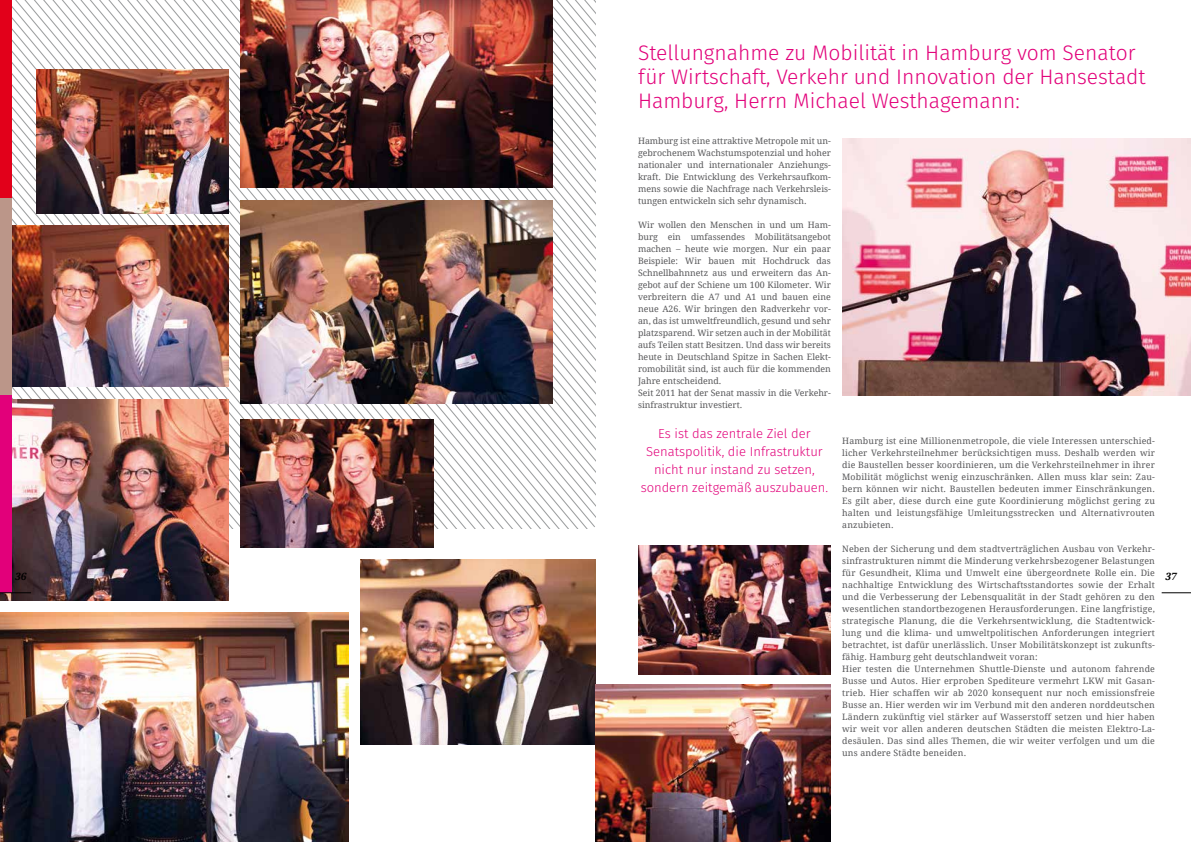
<style>
.page{position:relative;width:1191px;height:842px;background:#fff}
.page>*{position:absolute;margin:0;border:0;box-sizing:border-box;transform-origin:0 0}
.t1{font:300 21px/24px "Fira Sans";color:#e2007a}
.t2{font:300 13px/18px "Fira Sans";color:#e2007a;text-align:center}
.t3{font:italic 700 10px "Noto Serif";color:#000}
.t4{font:8.8px/12px "Droid Serif";letter-spacing:.02em;color:#58585a;text-align:justify}
.t5{font:8.8px/12px "Droid Serif";color:#58585a}
</style>
<div class="page">
<svg style="left:539px;top:0;width:52px;height:528px"></svg>
<svg style="left:452px;top:187px;width:87px;height:341px"></svg>
<svg style="left:12px;top:0;width:440px;height:528px"></svg>
<svg style="left:12px;top:26px;width:341px;height:393px"></svg>
<svg style="left:12px;top:90px;width:246px;height:438px"></svg>
<svg style="left:12px;top:106px;width:194px;height:293px"></svg>
<img style="left:0;top:399px;width:229px;height:201px">
<img style="left:36px;top:70px;width:193px;height:144px">
<img style="left:12px;top:226px;width:217px;height:161px">
<img style="left:240px;top:201px;width:313px;height:203px">
<img style="left:0;top:612px;width:349px;height:230px">
<img style="left:360px;top:560px;width:235px;height:184px">
<img style="left:240px;top:419px;width:193px;height:129px">
<img style="left:842px;top:138px;width:349px;height:257px">
<img style="left:638px;top:546px;width:193px;height:128px">
<img style="left:595px;top:684px;width:235px;height:158px">
<img style="left:240px;top:0;width:313px;height:187px">
<hr style="left:1161px;top:592px;width:30px;height:1px;background:#000">
<div style="left:0;top:0;width:12px;height:199px;background:#e2001a"></div>
<div style="left:0;top:198px;width:12px;height:198px;background:#bb9689"></div>
<div style="left:0;top:395px;width:12px;height:197px;background:#e2007a"></div>
<hr style="left:0;top:592px;width:31px;height:1px;background:#000">
<h1 class="t1" style="left:638px;top:42px;width:509px">Stellungnahme zu Mobilität in Hamburg vom Senator für Wirtschaft, Verkehr und Innovation der Hansestadt<br>Hamburg, Herrn Michael Westhagemann:</h1>
<p class="t4" style="left:638px;top:135px;width:194px">Hamburg ist eine attraktive Metropole mit un&shy;gebrochenem Wachstumspotenzial und hoher nationaler und internationaler Anziehungs&shy;kraft. Die Entwicklung des Verkehrsaufkom&shy;mens sowie die Nachfrage nach Verkehrsleis&shy;tungen entwickeln sich sehr dynamisch.</p>
<p class="t5" style="left:638px;top:219px;width:194px">Wir wollen den Menschen in und um Ham&shy;burg ein umfassendes Mobilitätsangebot machen – heute wie morgen. Nur ein paar Beispiele: Wir bauen mit Hochdruck das Schnellbahnnetz aus und erweitern das An&shy;gebot auf der Schiene um 100 Kilometer. Wir verbreitern die A7 und A1 und bauen eine neue A26. Wir bringen den Radverkehr vor&shy;an, das ist umweltfreundlich, gesund und sehr platzsparend. Wir setzen auch in der Mobilität aufs Teilen statt Besitzen. Und dass wir bereits heute in Deutschland Spitze in Sachen Elekt&shy;romobilität sind, ist auch für die kommenden Jahre entscheidend.<br>Seit 2011 hat der Senat massiv in die Verkehr&shy;sinfrastruktur investiert.</p>
<h2 class="t2" style="left:640px;top:425px;width:189px">Es ist das zentrale Ziel der<br>Senatspolitik, die Infrastruktur nicht nur instand zu setzen, sondern zeitgemäß auszubauen.</h2>
<p class="t4" style="left:842px;top:435px;width:314px">Hamburg ist eine Millionenmetropole, die viele Interessen unterschied&shy;licher Verkehrsteilnehmer berücksichtigen muss. Deshalb werden wir die Baustellen besser koordinieren, um die Verkehrsteilnehmer in ihrer Mobilität möglichst wenig einzuschränken. Allen muss klar sein: Zau&shy;bern können wir nicht. Baustellen bedeuten immer Einschränkungen.<br>Es gilt aber, diese durch eine gute Koordinierung möglichst gering zu halten und leistungsfähige Umleitungsstrecken und Alternativrouten anzubieten.</p>
<p class="t4" style="left:842px;top:543px;width:314px;text-align:left">Neben der Sicherung und dem stadtverträglichen Ausbau von Verkehr&shy;sinfrastrukturen nimmt die Minderung verkehrsbezogener Belastungen für Gesundheit, Klima und Umwelt eine übergeordnete Rolle ein. Die nachhaltige Entwicklung des Wirtschaftsstandortes sowie der Erhalt und die Verbesserung der Lebensqualität in der Stadt gehören zu den wesentlichen standortbezogenen Herausforderungen. Eine langfristige, strategische Planung, die die Verkehrsentwicklung, die Stadtentwick&shy;lung und die klima- und umweltpolitischen Anforderungen integriert betrachtet, ist dafür unerlässlich. Unser Mobilitätskonzept ist zukunfts&shy;fähig. Hamburg geht deutschlandweit voran:<br>Hier testen die Unternehmen Shuttle-Dienste und autonom fahrende Busse und Autos. Hier erproben Spediteure vermehrt LKW mit Gasan&shy;trieb. Hier schaffen wir ab 2020 konsequent nur noch emissionsfreie Busse an. Hier werden wir im Verbund mit den anderen norddeutschen Ländern zukünftig viel stärker auf Wasserstoff setzen und hier haben wir weit vor allen anderen deutschen Städten die meisten Elektro-La&shy;desäulen. Das sind alles Themen, die wir weiter verfolgen und um die uns andere Städte beneiden.</p>
<p class="t3" style="left:15px;top:569px;width:13px">36</p>
<p class="t3" style="left:1165px;top:569px;width:13px">37</p>
</div>
